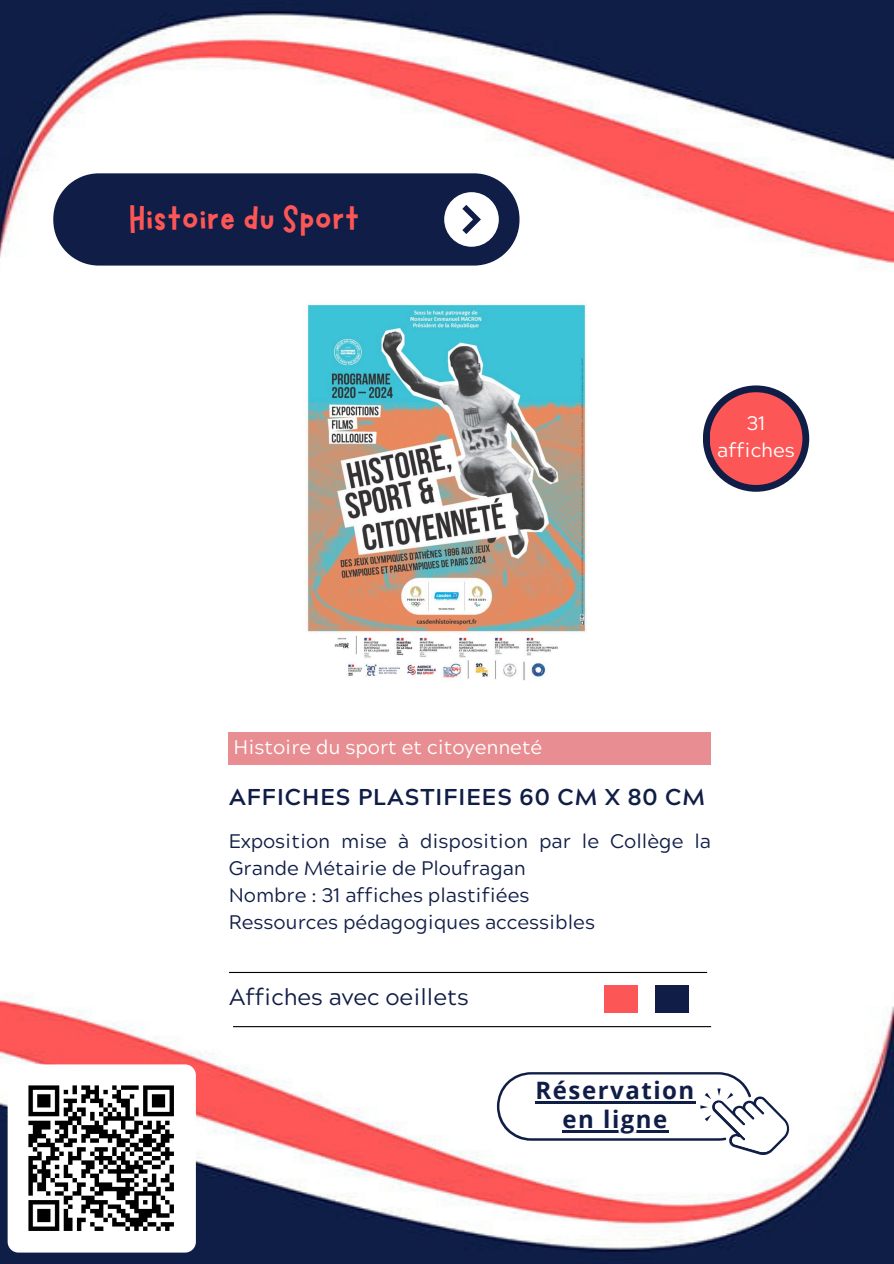
<style>
.page{position:relative;width:894px;height:1264px;background:#fff}
.page>*{position:absolute;margin:0;border:0;box-sizing:border-box;transform-origin:0 0}
.t1{font:40.05px "Marykate";color:#fc5656}
.t2{font:700 24px "Open Sans";letter-spacing:.065em;color:#101d46}
.t3{font:700 22.95px "Acherus Grotesque";letter-spacing:.04em;color:#101d46}
.t4{font:22.95px "Acherus Grotesque";color:#101d46}
.t5{font:19.65px/27px "Acherus Grotesque";color:#101d46}
.t6{font:19.65px/27px "Acherus Grotesque";color:#fff;text-align:center}
</style>
<div class="page">
<img style="left:0;top:0;width:893px;height:269px">
<img style="left:0;top:972px;width:893px;height:291px">
<div style="left:53px;top:173px;width:466px;height:92px;background:#101d46;border-radius:46px"></div>
<div style="left:444px;top:192px;width:54px;height:55px;background:#fff;border-radius:50%"></div>
<svg style="left:462px;top:205px;width:19px;height:29px"></svg>
<hr style="left:229px;top:971px;width:478px;height:2px;background:#000">
<hr style="left:233px;top:1026px;width:478px;height:1px;background:#000">
<div style="left:603px;top:984px;width:34px;height:28px;background:#fc5656"></div>
<div style="left:654px;top:984px;width:34px;height:28px;background:#101d46"></div>
<div style="left:229px;top:732px;width:481px;height:32px;background:#e88e92"></div>
<svg style="left:702px;top:385px;width:107px;height:107px;background:#242d52"></svg>
<div style="left:709px;top:392px;width:93px;height:93px;background:#fc5656;border-radius:50%"></div>
<img style="left:307px;top:304px;width:279px;height:377px">
<svg style="left:497px;top:1072px;width:293px;height:83px"></svg>
<img style="left:8px;top:1064px;width:188px;height:188px;border-radius:11px">
<hr style="left:535px;top:1101px;width:160px;height:2px;background:#101d46">
<hr style="left:562px;top:1129px;width:106px;height:3px;background:#101d46">
<p class="t1" style="left:129px;top:193px;width:232px">Histoire du Sport</p>
<p class="t6" style="left:717px;top:412px;width:79px">31 affiches</p>
<h1 class="t6" style="left:233px;top:736px;width:310px">Histoire du sport et citoyenneté</h1>
<p class="t3" style="left:229px;top:787px;width:477px">AFFICHES PLASTIFIEES 60 CM X 80 CM</p>
<p class="t5" style="left:229px;top:829px;width:483px">Exposition mise à disposition par le Collège la<br>Grande Métairie de Ploufragan</p>
<p class="t5" style="left:229px;top:883px;width:302px">Nombre : 31 affiches plastifiées</p>
<p class="t5" style="left:229px;top:910px;width:367px">Ressources pédagogiques accessibles</p>
<h2 class="t4" style="left:229px;top:987px;width:241px">Affiches avec oeillets</h2>
<p class="t2" style="left:535px;top:1073px;width:160px">Réservation</p>
<p class="t2" style="left:562px;top:1101px;width:106px">en ligne</p>
</div>
